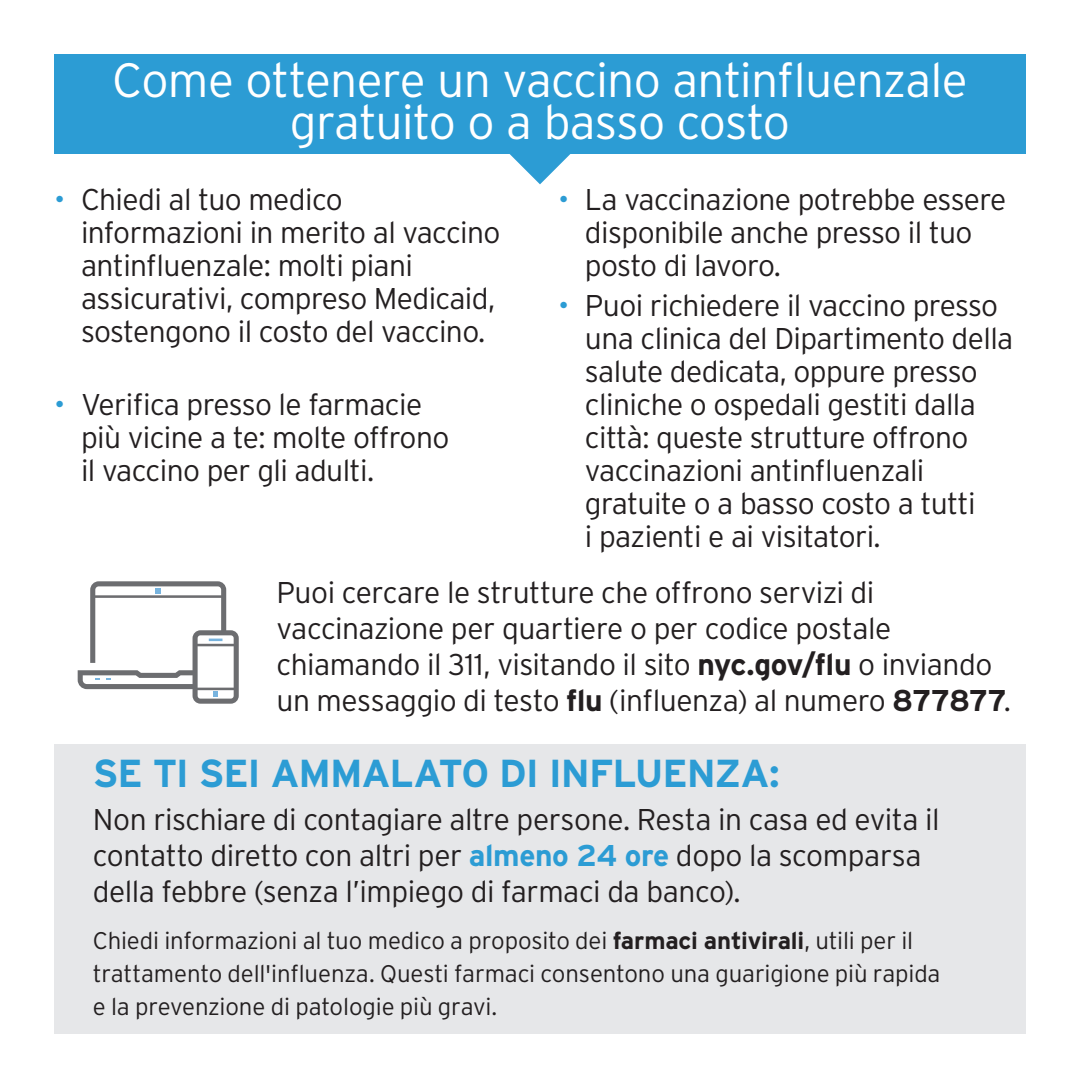
<style>
.page{position:relative;width:1080px;height:1080px;background:#fff}
.page>*{position:absolute;margin:0;border:0;box-sizing:border-box;transform-origin:0 0}
.t1{font:300 48px/42px "Interstate";letter-spacing:-.02em;color:#fff;text-align:center}
.t2{font:700 39px "Interstate";letter-spacing:-.03em;color:#2c9cd4}
.t3{font:300 30px/33px "Interstate";letter-spacing:-.02em;color:#231f20}
.t4{font:300 24px/33px "Interstate";letter-spacing:-.005em;color:#231f20}
.s1{color:#2c9cd4}
.s2{font-weight:700}
.s3{font-weight:700;color:#2c9cd4}
</style>
<div class="page">
<div style="left:54px;top:744px;width:972px;height:289px;background:#e6e7e9"></div>
<svg style="left:442px;top:153px;width:196px;height:31px"></svg>
<div style="left:54px;top:54px;width:972px;height:99px;background:#2c9cd4"></div>
<svg style="left:78px;top:581px;width:161px;height:123px"></svg>
<h1 class="t1" style="left:112px;top:58px;width:857px">Come ottenere un vaccino antinfluenzale gratuito o a basso costo</h1>
<p class="t3" style="left:81px;top:182px;width:421px;text-indent:-27px"><span class="s1">•</span> Chiedi al tuo medico informazioni in merito al vaccino antinfluenzale: molti piani assicurativi, compreso Medicaid, sostengono il costo del vaccino.</p>
<p class="t3" style="left:585px;top:182px;width:423px;text-indent:-27px"><span class="s1">•</span> La vaccinazione potrebbe essere disponibile anche presso il tuo posto di lavoro.</p>
<p class="t3" style="left:585px;top:288px;width:430px;text-indent:-27px"><span class="s1">•</span> Puoi richiedere il vaccino presso una clinica del Dipartimento della salute dedicata, oppure presso cliniche o ospedali gestiti dalla città: queste strutture offrono vaccinazioni antinfluenzali gratuite o a basso costo a tutti<br>i pazienti e ai visitatori.</p>
<p class="t3" style="left:81px;top:388px;width:370px;text-indent:-27px"><span class="s1">•</span> Verifica presso le farmacie più vicine a te: molte offrono il vaccino per gli adulti.</p>
<p class="t3" style="left:276px;top:574px;width:736px;line-height:36px">Puoi cercare le strutture che offrono servizi di vaccinazione per quartiere o per codice postale chiamando il 311, visitando il sito <span class="s2">nyc.gov/flu</span> o inviando un messaggio di testo <span class="s2">flu</span> (influenza) al numero <span class="s2">877877</span>.</p>
<h2 class="t2" style="left:93px;top:751px;width:688px">SE TI SEI AMMALATO DI INFLUENZA:</h2>
<p class="t3" style="left:93px;top:801px;width:848px;line-height:36px">Non rischiare di contagiare altre persone. Resta in casa ed evita il contatto diretto con altri per <span class="s3">almeno 24 ore</span> dopo la scomparsa della febbre (senza l’impiego di farmaci da banco).</p>
<p class="t4" style="left:93px;top:923px;width:849px">Chiedi informazioni al tuo medico a proposito dei <span class="s2">farmaci antivirali</span>, utili per il trattamento dell'influenza. Questi farmaci consentono una guarigione più rapida e la prevenzione di patologie più gravi.</p>
</div>
